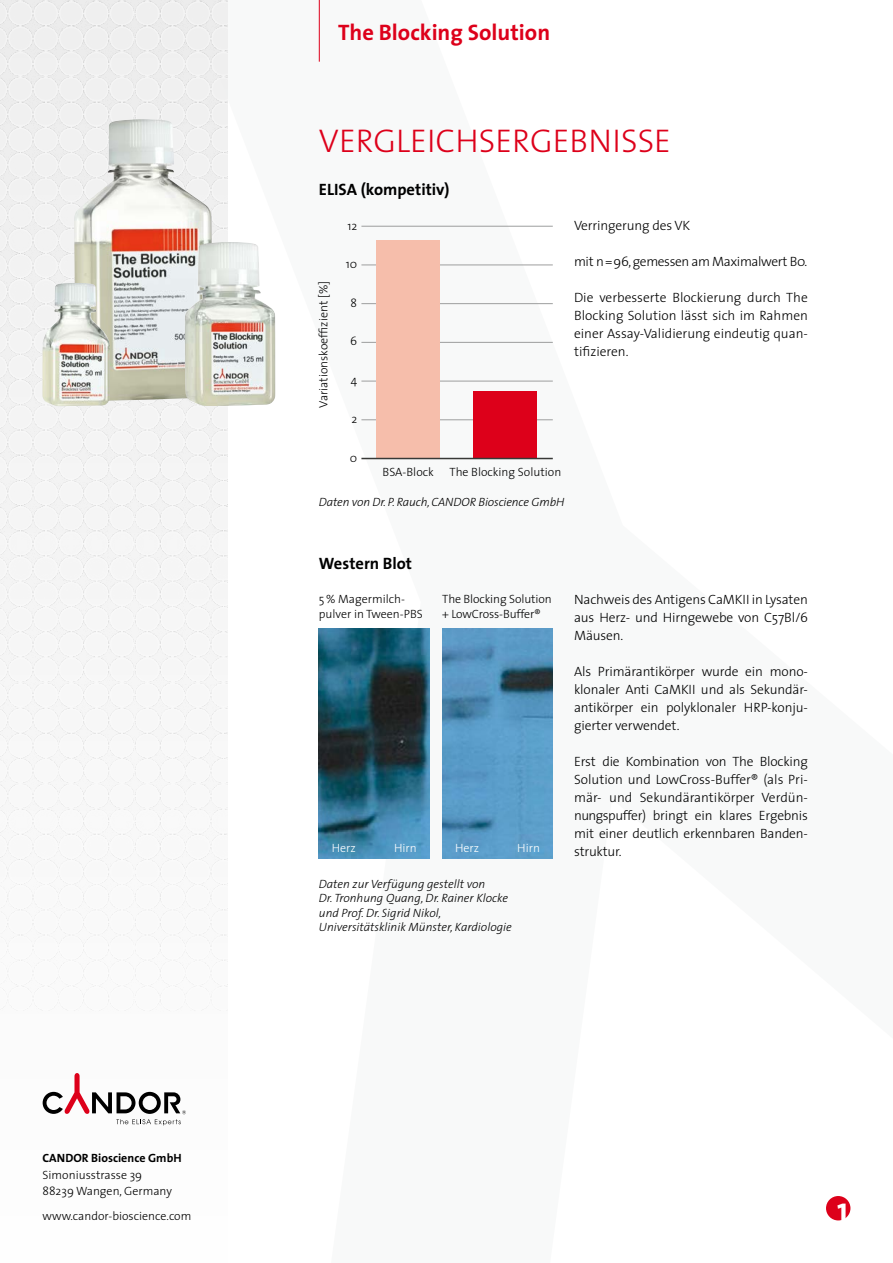
<style>
.page{position:relative;width:893px;height:1263px;background:#fff}
.page>*{position:absolute;margin:0;border:0;box-sizing:border-box;transform-origin:0 0}
.t1{font:300 33px "The Sans";color:#dd001a}
.t2{font:700 31.95px "The Sans";color:#fff}
.t3{font:700 22.5px "The Sans";color:#dd001a}
.t4{font:700 16.5px "The Sans";color:#000}
.t5{font:300 13.5px/18px "The Sans";letter-spacing:-.01em;color:#000;text-align:justify}
.t6{font:300 13.5px "The Sans";letter-spacing:-.03em;color:#000}
.t7{font:300 12px/14.4px "The Sans";color:#000}
.t8{font:italic 300 12px/14.4px "The Sans";color:#000}
.t9{font:700 12px "The Sans";color:#000}
.t10{font:300 12px "The Sans";color:#fff}
</style>
<div class="page">
<div style="left:0;top:0;width:227px;height:1011px;background:#f5f5f5"></div>
<svg style="left:319px;top:0;width:1px;height:62px"></svg>
<svg style="left:43px;top:1073px;width:143px;height:52px"></svg>
<img style="left:74px;top:119px;width:138px;height:282px">
<img style="left:185px;top:242px;width:90px;height:164px">
<img style="left:43px;top:283px;width:67px;height:124px">
<div style="left:826px;top:1196px;width:24px;height:24px;background:#dd001a;border-radius:50%"></div>
<hr style="left:361px;top:265px;width:192px;height:1px;background:#9d9e9e">
<hr style="left:361px;top:226px;width:192px;height:1px;background:#9d9e9e">
<hr style="left:361px;top:303px;width:192px;height:1px;background:#9d9e9e">
<hr style="left:361px;top:342px;width:192px;height:1px;background:#9d9e9e">
<hr style="left:361px;top:381px;width:192px;height:1px;background:#9d9e9e">
<hr style="left:361px;top:419px;width:192px;height:1px;background:#9d9e9e">
<div style="left:376px;top:240px;width:64px;height:218px;background:#f6beab"></div>
<div style="left:473px;top:391px;width:64px;height:67px;background:#dd001a"></div>
<hr style="left:361px;top:458px;width:192px;height:1px;background:#383937">
<img style="left:319px;top:629px;width:110px;height:229px">
<img style="left:442px;top:629px;width:111px;height:229px">
<p class="t9" style="left:43px;top:1148px;width:141px">CANDOR Bioscience GmbH</p>
<p class="t7" style="left:43px;top:1166px;width:131px;line-height:16.5px">Simoniusstrasse 39<br>88239 Wangen, Germany</p>
<p class="t7" style="left:43px;top:1209px;width:150px">www.candor-bioscience.com</p>
<h3 class="t3" style="left:338px;top:13px;width:214px">The Blocking Solution</h3>
<h1 class="t1" style="left:319px;top:113px;width:354px">VERGLEICHSERGEBNISSE</h1>
<p class="t4" style="left:319px;top:175px;width:132px">ELISA (kompetitiv)</p>
<p class="t7" style="left:316px;top:408px;width:128px;rotate:-90deg">Variationskoeffizient [%]</p>
<p class="t7" style="left:347px;top:218px;width:11px">12</p>
<p class="t7" style="left:346px;top:256px;width:13px">10</p>
<p class="t7" style="left:351px;top:295px;width:8px">8</p>
<p class="t7" style="left:350px;top:333px;width:8px">6</p>
<p class="t7" style="left:351px;top:372px;width:8px">4</p>
<p class="t7" style="left:351px;top:411px;width:7px">2</p>
<p class="t7" style="left:350px;top:450px;width:9px">0</p>
<p class="t7" style="left:383px;top:464px;width:53px">BSA-Block</p>
<p class="t7" style="left:449px;top:464px;width:113px">The Blocking Solution</p>
<p class="t8" style="left:319px;top:495px;width:247px">Daten von Dr. P. Rauch, CANDOR Bioscience GmbH</p>
<p class="t5" style="left:574px;top:216px;width:118px">Verringerung des VK</p>
<p class="t6" style="left:574px;top:250px;width:235px">mit n=96, gemessen am Maximalwert B0.</p>
<p class="t5" style="left:574px;top:288px;width:235px">Die verbesserte Blockierung durch The Blocking Solution lässt sich im Rahmen einer Assay-Validierung eindeutig quan&shy;tifizieren.</p>
<p class="t4" style="left:319px;top:550px;width:95px">Western Blot</p>
<p class="t7" style="left:319px;top:592px;width:105px">5% Magermilch&shy;pulver in Tween-PBS</p>
<p class="t7" style="left:442px;top:592px;width:111px">The Blocking Solution + LowCross-Buffer®</p>
<p class="t10" style="left:332px;top:838px;width:26px">Herz</p>
<p class="t10" style="left:394px;top:838px;width:24px">Hirn</p>
<p class="t10" style="left:455px;top:838px;width:26px">Herz</p>
<p class="t10" style="left:517px;top:838px;width:24px">Hirn</p>
<p class="t8" style="left:319px;top:876px;width:194px">Daten zur Verfügung gestellt von<br>Dr. Tronhung Quang, Dr. Rainer Klocke und Prof. Dr. Sigrid Nikol, Universitätsklinik Münster, Kardiologie</p>
<p class="t5" style="left:574px;top:590px;width:235px">Nachweis des Antigens CaMKII in Lysaten aus Herz- und Hirngewebe von C57Bl/6<br>Mäusen.</p>
<p class="t5" style="left:574px;top:662px;width:235px">Als Primärantikörper wurde ein mono&shy;klonaler Anti CaMKII und als Sekundär&shy;antikörper ein polyklonaler HRP-konju&shy;gierter verwendet.</p>
<p class="t5" style="left:574px;top:752px;width:235px">Erst die Kombination von The Blocking Solution und LowCross-Buffer® (als Pri&shy;mär- und Sekundärantikörper Verdün&shy;nungspuffer) bringt ein klares Ergebnis mit einer deutlich erkennbaren Banden&shy;struktur.</p>
<h2 class="t2" style="left:837px;top:1182px;width:12px">1</h2>
</div>
